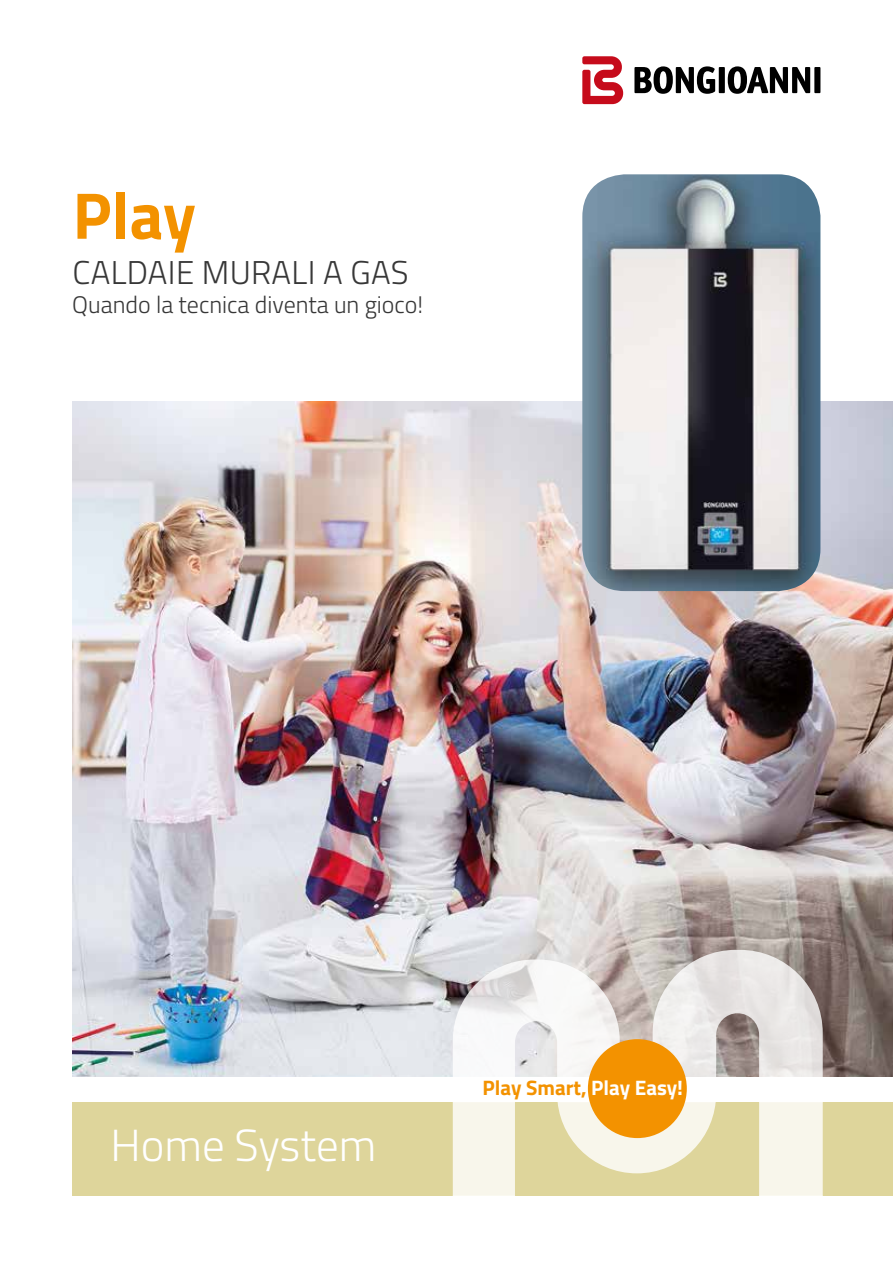
<style>
.page{position:relative;width:893px;height:1263px;background:#fff}
.page>*{position:absolute;margin:0;border:0;box-sizing:border-box;transform-origin:0 0}
.t1{font:700 66px "Titillium";color:#f39200}
.t2{font:300 45px "Titillium";color:#fff}
.t3{font:300 33px "Titillium";letter-spacing:.01em;color:#373737}
.t4{font:300 24px "Titillium";color:#373737}
.t5{font:700 20.85px "Titillium";color:#f39200}
.s1{color:#fff}
</style>
<div class="page">
<img style="left:72px;top:401px;width:821px;height:675px">
<div style="left:72px;top:1102px;width:821px;height:94px;background:#ded59b"></div>
<img style="left:820px;top:230px;width:1px;height:166px">
<svg style="left:453px;top:950px;width:370px;height:246px"></svg>
<div style="left:588px;top:1039px;width:99px;height:99px;background:#f39200;border-radius:50%"></div>
<img style="left:582px;top:174px;width:238px;height:417px">
<svg style="left:524px;top:726px;width:19px;height:1px"></svg>
<div style="left:719px;top:67px;width:6px;height:26px;background:#000"></div>
<svg style="left:728px;top:66px;width:82px;height:28px"></svg>
<div style="left:814px;top:67px;width:6px;height:26px;background:#000"></div>
<svg style="left:634px;top:66px;width:81px;height:28px"></svg>
<svg style="left:582px;top:56px;width:41px;height:48px"></svg>
<h1 class="t1" style="left:73px;top:165px;width:125px">Play</h1>
<h3 class="t3" style="left:72px;top:249px;width:338px">CALDAIE MURALI A GAS</h3>
<p class="t4" style="left:72px;top:287px;width:352px">Quando la tecnica diventa un gioco!</p>
<h2 class="t2" style="left:111px;top:1112px;width:267px">Home System</h2>
<p class="t5" style="left:482px;top:1072px;width:202px">Play Smart, <span class="s1">Play Easy!</span></p>
</div>
